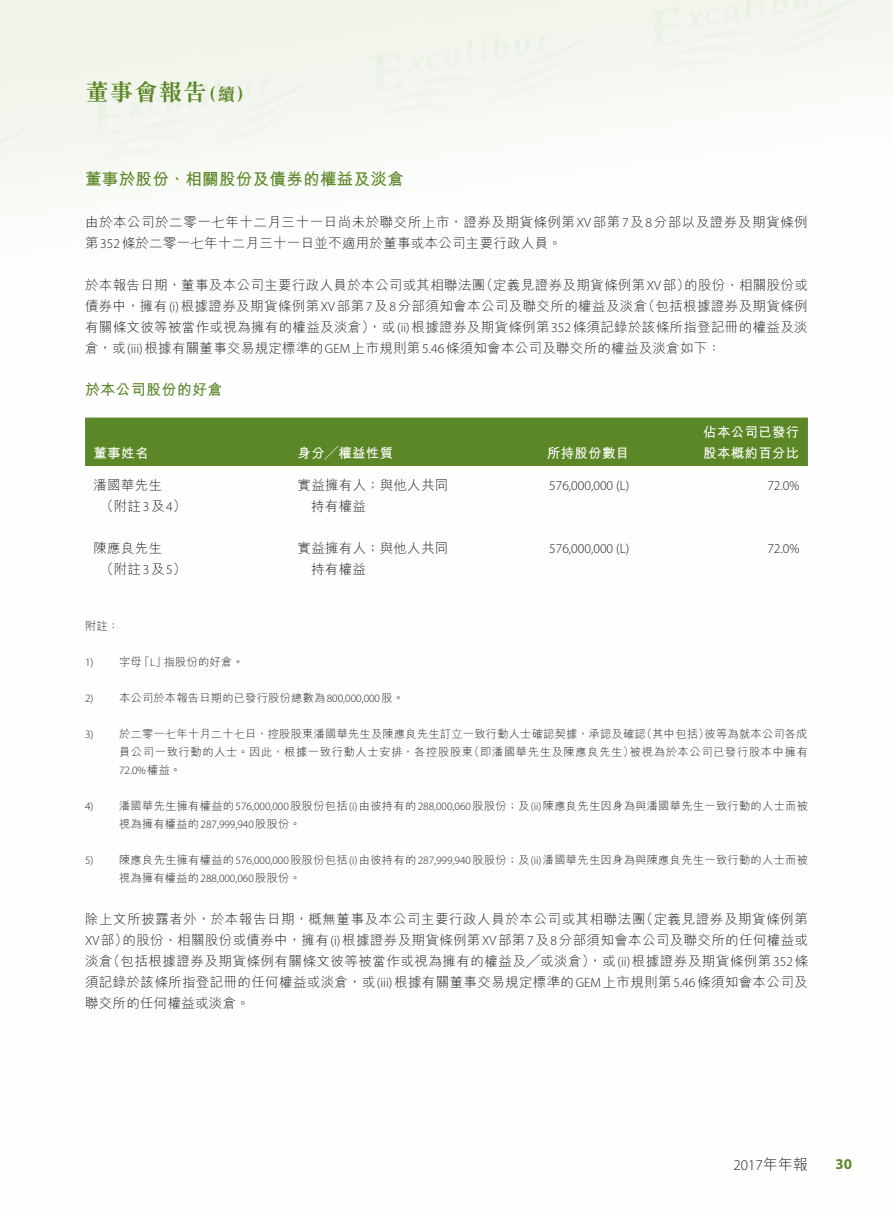
<style>
.page{position:relative;width:893px;height:1212px;background:#fff}
.page>*{position:absolute;margin:0;border:0;box-sizing:border-box;transform-origin:0 0}
.t1{font:700 24px "M Sung HK";letter-spacing:.02em;color:#5c8727}
.t2{font:700 18px "M Sung HK";color:#5c8727}
._01_H1{font:700 16.5px "M Hei HK";letter-spacing:.02em;color:#5c8727}
._02_H2{font:700 15px "M Hei HK";letter-spacing:.02em;color:#5c8727}
.t3{font:300 15px "Myriad Pro";color:#231f20}
.t4{font:700 15px "Myriad Pro";color:#5c8727}
._00_txt{font:300 13.5px/21px "M Hei HK";letter-spacing:.025em;color:#231f20}
._50_Table_txt{font:300 13.5px "M Hei HK";letter-spacing:.02em;color:#231f20}
._50_Table_txt-2{font:300 13.5px "Myriad Pro";color:#231f20}
._50_Table_txt-3{font:700 13.5px "M Hei HK";letter-spacing:.02em;color:#fff}
._06_Notes{font:300 11.25px "M Hei HK";letter-spacing:.025em;color:#231f20}
._06_Notes-2{font:300 11.25px/18px "M Hei HK";letter-spacing:.06em;color:#231f20}
._06_Notes-3{font:300 11.25px "Myriad Pro";color:#231f20}
.s1{font-family:"Myriad Pro"}
.s2{font-family:"M Hei HK"}
</style>
<div class="page">
<div style="left:85px;top:418px;width:723px;height:48px;background:#5c8727"></div>
<h1 class="t1" style="left:85px;top:80px;width:123px">董事會報告</h1>
<h2 class="t2" style="left:199px;top:85px;width:55px">（續(</h2>
<p class="_01_H1" style="left:85px;top:167px;width:320px">董事於股份、相關股份及債券的權益及淡倉</p>
<p class="_00_txt" style="left:85px;top:211px;width:724px">由於本公司於二零一七年十二月三十一日尚未於聯交所上市，證券及期貨條例第<span class="s1">XV</span>部第<span class="s1">7</span>及<span class="s1">8</span>分部以及證券及期貨條例第<span class="s1">352</span>條於二零一七年十二月三十一日並不適用於董事或本公司主要行政人員。</p>
<p class="_00_txt" style="left:684px;top:274px;width:125px">的股份、相關股份或</p>
<p class="_00_txt" style="left:480px;top:274px;width:212px">（定義見證券及期貨條例第<span class="s1">XV</span>部）</p>
<p class="_00_txt" style="left:85px;top:274px;width:402px">於本報告日期，董事及本公司主要行政人員於本公司或其相聯法團</p>
<p class="_00_txt" style="left:85px;top:295px;width:724px">債券中，擁有 <span class="s1">)i(</span> 根據證券及期貨條例第<span class="s1">XV</span>部第<span class="s1">7</span>及<span class="s1">8</span>分部須知會本公司及聯交所的權益及淡倉<br>有關條文彼等被當作或視為擁有的權益及淡倉，）或 <span class="s1">)i i(</span> 根據證券及期貨條例第<span class="s1">352</span>條須記錄於該條所指登記冊的權益及淡倉，或<span class="s1">(iii)</span>根據有關董事交易規定標準的<span class="s1">GEM</span>上市規則第<span class="s1">5.46</span>條須知會本公司及聯交所的權益及淡倉如下：</p>
<p class="_02_H2" style="left:85px;top:378px;width:139px">於本公司股份的好倉</p>
<p class="_00_txt" style="left:642px;top:295px;width:168px">（包括根據證券及期貨條例</p>
<p class="_50_Table_txt-3" style="left:94px;top:443px;width:56px">董事姓名</p>
<p class="_50_Table_txt" style="left:94px;top:478px;width:70px">潘國華先生</p>
<p class="_50_Table_txt" style="left:100px;top:499px;width:88px">（附註<span class="s1">3</span> 及 (<span class="s1">4</span></p>
<p class="_50_Table_txt" style="left:94px;top:541px;width:70px">陳應良先生</p>
<p class="_50_Table_txt" style="left:100px;top:562px;width:88px">（附註<span class="s1">3</span> 及 (<span class="s1">5</span></p>
<p class="_06_Notes" style="left:85px;top:620px;width:35px">附註：</p>
<p class="_06_Notes-3" style="left:85px;top:655px;width:10px">)1</p>
<p class="_06_Notes" style="left:119px;top:656px;width:24px">字母</p>
<p class="_06_Notes" style="left:164px;top:656px;width:81px">指股份的好倉。</p>
<p class="_06_Notes" style="left:139px;top:656px;width:29px">「」<span class="s1">L</span></p>
<p class="_50_Table_txt-3" style="left:298px;top:443px;width:97px">身分╱權益性質</p>
<p class="_50_Table_txt" style="left:298px;top:478px;width:152px">實益擁有人；與他人共同</p>
<p class="_50_Table_txt" style="left:311px;top:499px;width:56px">持有權益</p>
<p class="_50_Table_txt" style="left:298px;top:541px;width:152px">實益擁有人；與他人共同</p>
<p class="_50_Table_txt" style="left:311px;top:562px;width:56px">持有權益</p>
<p class="_06_Notes-3" style="left:85px;top:691px;width:10px">)2</p>
<p class="_06_Notes" style="left:119px;top:692px;width:286px">本公司於本報告日期的已發行股份總數為<span class="s1">800,000,000</span>股。</p>
<p class="_50_Table_txt-3" style="left:547px;top:443px;width:84px">所持股份數目</p>
<p class="_50_Table_txt-2" style="left:549px;top:477px;width:82px">576,000,000 (L(</p>
<p class="_50_Table_txt-2" style="left:549px;top:540px;width:82px">576,000,000 (L(</p>
<p class="_50_Table_txt-3" style="left:703px;top:422px;width:98px">佔本公司已發行</p>
<p class="_50_Table_txt-3" style="left:703px;top:443px;width:98px">股本概約百分比</p>
<p class="_50_Table_txt-2" style="left:767px;top:477px;width:34px">72.0%</p>
<p class="_50_Table_txt-2" style="left:767px;top:540px;width:34px">72.0%</p>
<p class="_06_Notes-3" style="left:85px;top:727px;width:10px">)3</p>
<p class="_06_Notes-3" style="left:85px;top:799px;width:10px">)4</p>
<p class="_06_Notes-3" style="left:85px;top:853px;width:10px">)5</p>
<p class="_06_Notes" style="left:641px;top:728px;width:70px">（其中包括）</p>
<p class="_06_Notes" style="left:119px;top:728px;width:528px">於二零一七年十月二十七日，控股股東潘國華先生及陳應良先生訂立一致行動人士確認契據，承認及確認</p>
<p class="_06_Notes" style="left:705px;top:728px;width:105px">彼等為就本公司各成</p>
<p class="_06_Notes-2" style="left:630px;top:742px;width:180px">被視為於本公司已發行股本中擁有</p>
<p class="_06_Notes-2" style="left:468px;top:742px;width:167px">（即潘國華先生及陳應良先生）</p>
<p class="_06_Notes-2" style="left:119px;top:742px;width:356px">員公司一致行動的人士。因此，根據一致行動人士安排，各控股股東<br><span class="s1">72.0%</span>權益。</p>
<p class="_06_Notes" style="left:119px;top:800px;width:690px">潘國華先生擁有權益的<span class="s1">576,000,000</span>股股份包括 <span class="s1">)i(</span> 由彼持有的<span class="s1">288,000,060</span>股股份；及 <span class="s1">)i i(</span> 陳應良先生因身為與潘國華先生一致行動的人士而被</p>
<p class="_06_Notes" style="left:119px;top:818px;width:183px">視為擁有權益的<span class="s1">287,999,940</span>股股份。</p>
<p class="_06_Notes" style="left:119px;top:854px;width:690px">陳應良先生擁有權益的<span class="s1">576,000,000</span>股股份包括 <span class="s1">)i(</span> 由彼持有的<span class="s1">287,999,940</span>股股份；及 <span class="s1">)i i(</span> 潘國華先生因身為與陳應良先生一致行動的人士而被</p>
<p class="_06_Notes" style="left:119px;top:872px;width:183px">視為擁有權益的<span class="s1">288,000,060</span>股股份。</p>
<p class="_00_txt" style="left:640px;top:908px;width:169px">（定義見證券及期貨條例第</p>
<p class="_00_txt" style="left:122px;top:908px;width:687px;text-indent:-37px">除上文所披露者外，於本報告日期，概無董事及本公司主要行政人員於本公司或其相聯法團<br>的股份、相關股份或債券中，擁有 <span class="s1">)i(</span> 根據證券及期貨條例第<span class="s1">XV</span>部第<span class="s1">7</span>及<span class="s1">8</span>分部須知會本公司及聯交所的任何權益或</p>
<p class="_00_txt" style="left:107px;top:929px;width:703px;text-indent:-22px"><span class="s1">XV</span>部）<br>（包括根據證券及期貨條例有關條文彼等被當作或視為擁有的權益及╱或淡倉，）或 <span class="s1">)i i(</span> 根據證券及期貨條例第<span class="s1">352</span>條</p>
<p class="_00_txt" style="left:85px;top:950px;width:724px">淡倉<br>須記錄於該條所指登記冊的任何權益或淡倉，或<span class="s1">(iii)</span>根據有關董事交易規定標準的<span class="s1">GEM</span>上市規則第<span class="s1">5.46</span>條須知會本公司及聯交所的任何權益或淡倉。</p>
<p class="t3" style="left:734px;top:1156px;width:76px">2017<span class="s2">年年報</span></p>
<p class="t4" style="left:836px;top:1154px;width:18px">30</p>
</div>
